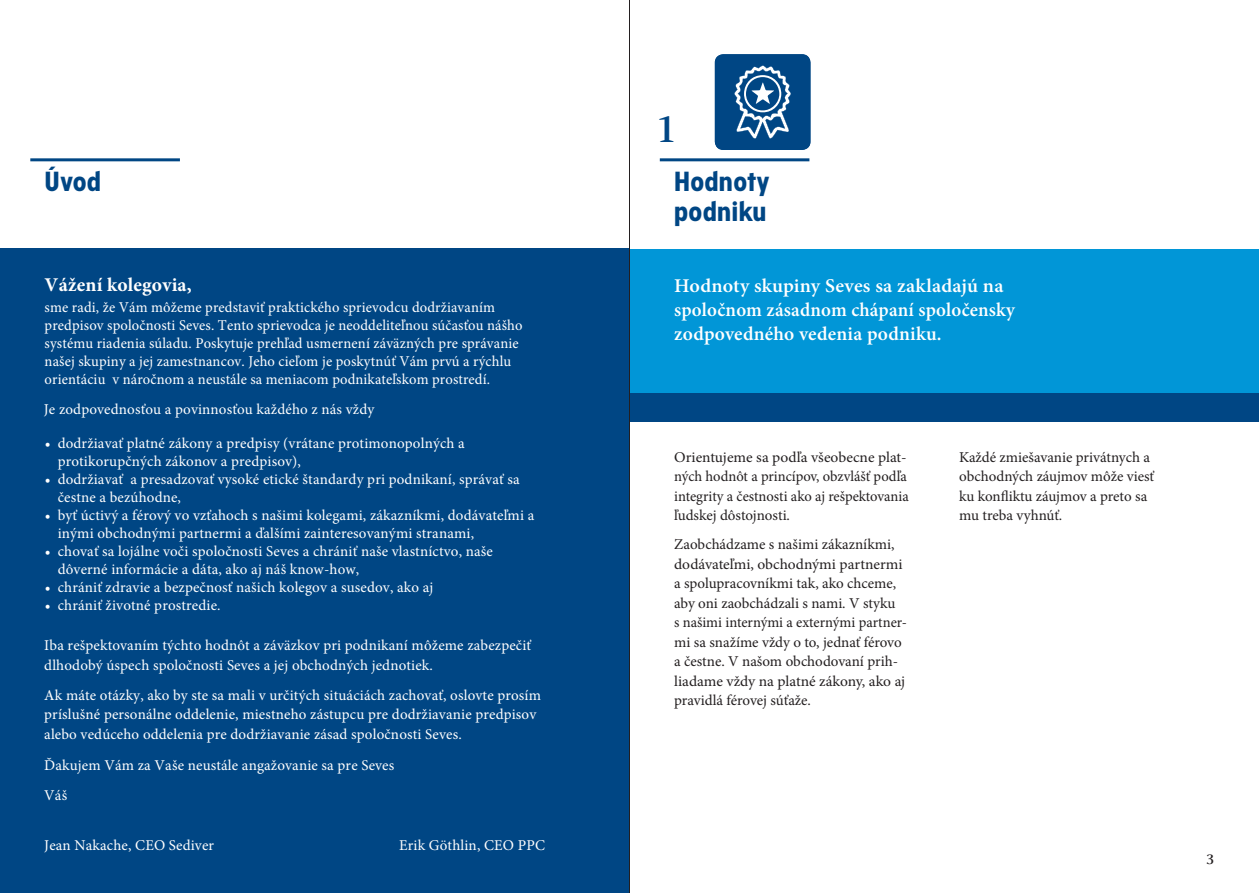
<style>
.page{position:relative;width:1259px;height:893px;background:#fff}
.page>*{position:absolute;margin:0;border:0;box-sizing:border-box;transform-origin:0 0}
.t1{font:700 40.5px "Celeste Offc";color:#004684}
.Titel{font:700 27px/30px "Academy Sans";letter-spacing:.01em;color:#004684}
.Subtitle{font:600 19.5px/24px "Minion Pro";letter-spacing:.01em;color:#fff}
.Fließtext_2{font:700 19.5px "Minion Pro";letter-spacing:.01em;color:#fff}
.Fließtext_2-2{font:15px/18px "Minion Pro";letter-spacing:.01em;color:#fff}
.Fließtext_2-3{font:15px/19.5px "Minion Pro";color:#231f20}
.Auszählungen{font:15px/18px "Minion Pro";letter-spacing:.01em;color:#fff}
.t2{font:700 15px "Celeste Offc";color:#231f20}
.s1{font-weight:500}
</style>
<div class="page">
<div style="left:629px;top:249px;width:630px;height:144px;background:#0196d7"></div>
<div style="left:629px;top:393px;width:630px;height:29px;background:#004684"></div>
<div style="left:0;top:249px;width:629px;height:644px;background:#004684"></div>
<hr style="left:30px;top:158px;width:150px;height:3px;background:#004684">
<hr style="left:660px;top:158px;width:149px;height:3px;background:#004684">
<svg style="left:715px;top:54px;width:95px;height:96px;background:#256196"></svg>
<hr style="left:629px;top:0;width:1px;height:893px;background:#231f20">
<p class="Titel" style="left:45px;top:168px;width:58px">Úvod</p>
<p class="Fließtext_2" style="left:45px;top:271px;width:149px">Vážení kolegovia,</p>
<p class="Fließtext_2-2" style="left:45px;top:298px;width:479px">sme radi, že Vám môžeme predstaviť praktického sprievodcu dodržiavaním predpisov spoločnosti Seves. Tento sprievodca je neoddeliteľnou súčasťou nášho systému riadenia súladu. Poskytuje prehľad usmernení záväzných pre správanie našej skupiny a jej zamestnancov. Jeho cieľom je poskytnúť Vám prvú a rýchlu orientáciu v náročnom a neustále sa meniacom podnikateľskom prostredí.</p>
<p class="Fließtext_2-2" style="left:44px;top:401px;width:332px">Je zodpovednosťou a povinnosťou každého z nás vždy</p>
<p class="Auszählungen" style="left:58px;top:434px;width:409px;text-indent:-13px"><span class="s1">•</span> dodržiavať platné zákony a predpisy (vrátane protimonopolných a protikorupčných zákonov a predpisov),</p>
<p class="Auszählungen" style="left:58px;top:470px;width:463px;text-indent:-13px"><span class="s1">•</span> dodržiavať a presadzovať vysoké etické štandardy pri podnikaní, správať sa čestne a bezúhodne,</p>
<p class="Auszählungen" style="left:58px;top:506px;width:478px;text-indent:-13px"><span class="s1">•</span> byť úctivý a férový vo vzťahoch s našimi kolegami, zákazníkmi, dodávateľmi a inými obchodnými partnermi a ďalšími zainteresovanými stranami,</p>
<p class="Auszählungen" style="left:58px;top:542px;width:437px;text-indent:-13px"><span class="s1">•</span> chovať sa lojálne voči spoločnosti Seves a chrániť naše vlastníctvo, naše dôverné informácie a dáta, ako aj náš know-how,</p>
<p class="Auszählungen" style="left:45px;top:578px;width:390px"><span class="s1">•</span> chrániť zdravie a bezpečnosť našich kolegov a susedov, ako aj</p>
<p class="Auszählungen" style="left:45px;top:596px;width:177px"><span class="s1">•</span> chrániť životné prostredie.</p>
<p class="Fließtext_2-2" style="left:44px;top:636px;width:488px;line-height:19.5px">Iba rešpektovaním týchto hodnôt a záväzkov pri podnikaní môžeme zabezpečiť dlhodobý úspech spoločnosti Seves a jej obchodných jednotiek.</p>
<p class="Fließtext_2-2" style="left:44px;top:685px;width:498px;line-height:19.5px"><span class="s1">A</span>k máte otázky, ako by ste sa mali v určitých situáciách zachovať, oslovte prosím príslušné personálne oddelenie, miestneho zástupcu pre dodržiavanie predpisov alebo vedúceho oddelenia pre dodržiavanie zásad spoločnosti Seves.</p>
<p class="Fließtext_2-2" style="left:44px;top:750px;width:351px;line-height:30.8px">Ďakujem Vám za Vaše neustále angažovanie sa pre Seves<br>Váš</p>
<p class="Fließtext_2-2" style="left:44px;top:836px;width:171px">Jean Nakache, CEO Sediver</p>
<p class="Fließtext_2-2" style="left:399px;top:836px;width:147px">Erik Göthlin, CEO PPC</p>
<p class="t1" style="left:656px;top:107px;width:23px">1</p>
<p class="Titel" style="left:674px;top:168px;width:97px">Hodnoty podniku</p>
<p class="Subtitle" style="left:674px;top:273px;width:342px">Hodnoty skupiny Seves sa zakladajú na spoločnom zásadnom chápaní spoločensky zodpovedného vedenia podniku.</p>
<p class="Fließtext_2-3" style="left:674px;top:447px;width:236px">Orientujeme sa podľa všeobecne plat&shy;ných hodnôt a princípov, obzvlášť podľa integrity a čestnosti ako aj rešpektovania ľudskej dôstojnosti.</p>
<p class="Fließtext_2-3" style="left:674px;top:535px;width:234px">Zaobchádzame s našimi zákazníkmi, dodávateľmi, obchodnými partnermi a spolupracovníkmi tak, ako chceme, aby oni zaobchádzali s nami. V styku<br>s našimi internými a externými partner&shy;mi sa snažíme vždy o to, jednať férovo a čestne. V našom obchodovaní prih&shy;liadame vždy na platné zákony, ako aj pravidlá férovej súťaže.</p>
<p class="Fließtext_2-3" style="left:959px;top:447px;width:196px">Každé zmiešavanie privátnych a obchodných záujmov môže viesť ku konfliktu záujmov a preto sa mu treba vyhnúť.</p>
<p class="t2" style="left:1206px;top:851px;width:10px">3</p>
</div>
